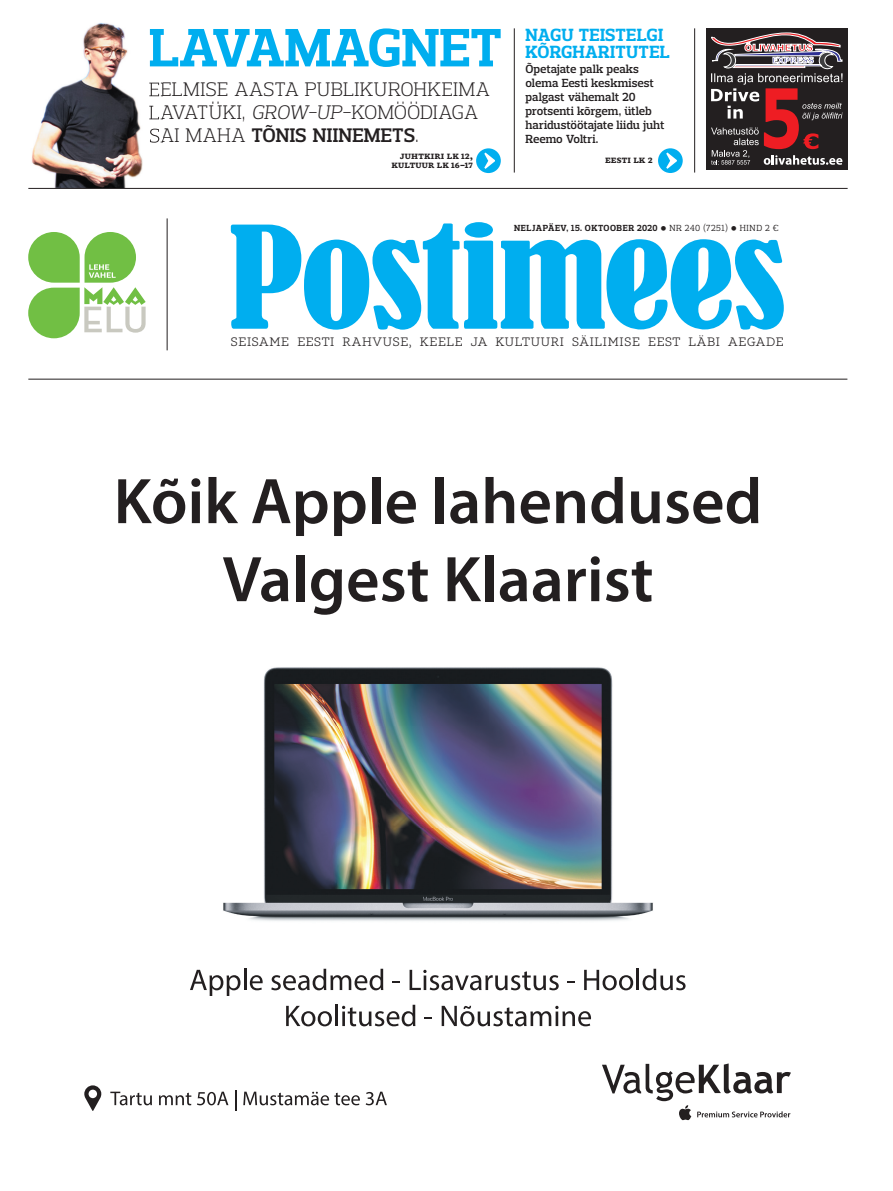
<style>
.page{position:relative;width:893px;height:1191px;background:#fff}
.page>*{position:absolute;margin:0;border:0;box-sizing:border-box;transform-origin:0 0}
.t1{font:700 55px "Prelo Slab";color:#00aeef}
.t2{font:300 20px/23.1px "Prelo Slab";letter-spacing:.005em;color:#231f20}
.t3{font:700 18px/17px "Prelo Slab";letter-spacing:.015em;color:#00aeef}
.t4{font:600 12px/14px "Prelo Slab";letter-spacing:-.01em;color:#231f20}
.t5{font:300 12px "Tabac Slab";letter-spacing:.06em;color:#231f20}
.t6{font:700 10px/9px "Tabac G4";letter-spacing:.015em;color:#231f20;text-align:right}
.t7{font:700 9px "Prelo Slab";letter-spacing:.05em;color:#231f20}
.s1{font-style:italic}
.s2{font-weight:600}
.s3{font-weight:400}
</style>
<div class="page">
<svg style="left:231px;top:223px;width:553px;height:107px"></svg>
<div style="left:465px;top:222px;width:28px;height:16px;background:#00aeef;border-radius:50%"></div>
<hr style="left:28px;top:379px;width:819px;height:1px;background:#231f20">
<hr style="left:694px;top:28px;width:1px;height:144px;background:#231f20">
<hr style="left:514px;top:28px;width:1px;height:144px;background:#231f20">
<div style="left:658px;top:148px;width:25px;height:25px;background:#00aeef;border-radius:50%"></div>
<svg style="left:666px;top:152px;width:11px;height:17px"></svg>
<img style="left:28px;top:23px;width:135px;height:165px">
<img style="left:149px;top:82px;width:14px;height:14px">
<img style="left:149px;top:102px;width:14px;height:20px">
<img style="left:150px;top:129px;width:13px;height:14px">
<div style="left:476px;top:148px;width:25px;height:25px;background:#00aeef;border-radius:50%"></div>
<svg style="left:484px;top:152px;width:11px;height:17px"></svg>
<hr style="left:167px;top:218px;width:1px;height:132px;background:#231f20">
<svg style="left:28px;top:232px;width:118px;height:106px"></svg>
<img style="left:223px;top:667px;width:430px;height:254px">
<svg style="left:118px;top:478px;width:67px;height:46px"></svg>
<svg style="left:191px;top:478px;width:9px;height:45px"></svg>
<svg style="left:208px;top:477px;width:30px;height:46px"></svg>
<svg style="left:252px;top:479px;width:75px;height:57px"></svg>
<svg style="left:334px;top:491px;width:32px;height:45px"></svg>
<div style="left:372px;top:477px;width:8px;height:46px;background:#231f20"></div>
<svg style="left:387px;top:491px;width:29px;height:33px"></svg>
<div style="left:436px;top:477px;width:8px;height:46px;background:#231f20"></div>
<svg style="left:450px;top:491px;width:28px;height:33px"></svg>
<svg style="left:485px;top:477px;width:29px;height:46px"></svg>
<svg style="left:521px;top:491px;width:29px;height:33px"></svg>
<svg style="left:556px;top:491px;width:29px;height:32px"></svg>
<svg style="left:591px;top:477px;width:32px;height:47px"></svg>
<svg style="left:631px;top:491px;width:29px;height:33px"></svg>
<svg style="left:666px;top:477px;width:92px;height:47px"></svg>
<svg style="left:223px;top:557px;width:65px;height:45px"></svg>
<div style="left:296px;top:555px;width:8px;height:46px;background:#231f20"></div>
<svg style="left:311px;top:569px;width:31px;height:46px"></svg>
<svg style="left:348px;top:560px;width:80px;height:42px"></svg>
<svg style="left:448px;top:557px;width:33px;height:44px"></svg>
<div style="left:485px;top:555px;width:8px;height:46px;background:#231f20"></div>
<svg style="left:500px;top:569px;width:27px;height:33px"></svg>
<svg style="left:533px;top:569px;width:27px;height:33px"></svg>
<svg style="left:568px;top:556px;width:32px;height:45px"></svg>
<svg style="left:606px;top:560px;width:46px;height:42px"></svg>
<svg style="left:190px;top:969px;width:50px;height:27px"></svg>
<hr style="left:244px;top:968px;width:2px;height:22px;background:#231f20">
<svg style="left:250px;top:975px;width:13px;height:15px"></svg>
<svg style="left:271px;top:968px;width:112px;height:22px"></svg>
<svg style="left:393px;top:981px;width:7px;height:2px"></svg>
<svg style="left:410px;top:969px;width:149px;height:21px"></svg>
<svg style="left:567px;top:981px;width:8px;height:2px"></svg>
<svg style="left:584px;top:969px;width:49px;height:21px"></svg>
<hr style="left:636px;top:968px;width:3px;height:22px;background:#231f20">
<svg style="left:642px;top:968px;width:44px;height:22px"></svg>
<svg style="left:286px;top:1005px;width:46px;height:21px"></svg>
<hr style="left:335px;top:1004px;width:3px;height:22px;background:#231f20">
<svg style="left:342px;top:1004px;width:73px;height:22px"></svg>
<svg style="left:425px;top:1017px;width:7px;height:2px"></svg>
<svg style="left:442px;top:1005px;width:149px;height:21px"></svg>
<svg style="left:110px;top:1091px;width:42px;height:14px"></svg>
<svg style="left:159px;top:1092px;width:32px;height:13px"></svg>
<svg style="left:197px;top:1091px;width:31px;height:14px"></svg>
<svg style="left:235px;top:1090px;width:1px;height:20px"></svg>
<svg style="left:243px;top:1091px;width:117px;height:14px"></svg>
<svg style="left:366px;top:1091px;width:21px;height:14px"></svg>
<svg style="left:84px;top:1085px;width:17px;height:26px"></svg>
<svg style="left:602px;top:1063px;width:189px;height:57px"></svg>
<div style="left:706px;top:28px;width:142px;height:142px;background:#231f20"></div>
<svg style="left:711px;top:32px;width:132px;height:133px"></svg>
<hr style="left:28px;top:188px;width:820px;height:1px;background:#231f20">
<h1 class="t1" style="left:149px;top:14px;width:354px">LAVAMAGNET</h1>
<h2 class="t2" style="left:149px;top:78px;width:343px">EELMISE AASTA PUBLIKUROHKEIMA<br>LAVATÜKI, <span class="s1">GROW-UP</span>-KOMÖÖDIAGA<br>SAI MAHA <span class="s2">TÕNIS NIINEMETS</span>.</h2>
<p class="t6" style="left:392px;top:150px;width:83px">JUHTKIRI LK 12,<br>KULTUUR LK 16–17</p>
<h3 class="t3" style="left:526px;top:26px;width:146px">NAGU TEISTELGI<br>KÕRGHARITUTEL</h3>
<p class="t4" style="left:525px;top:62px;width:140px">Õpetajate palk peaks olema Eesti keskmisest palgast vähemalt 20 protsenti kõrgem, ütleb haridustöötajate liidu juht<br>Reemo Voltri.</p>
<p class="t6" style="left:605px;top:155px;width:49px">EESTI LK 2</p>
<p class="t7" style="left:514px;top:222px;width:266px">NELJAPÄEV, 15. OKTOOBER 2020 <span class="s3">• NR 240 (7251 ) • HIND 2 €</span></p>
<p class="t5" style="left:231px;top:334px;width:554px">SEISAME EESTI RAHVUSE, KEELE JA KULTUURI SÄILIMISE EEST LÄBI AEGADE</p>
</div>
